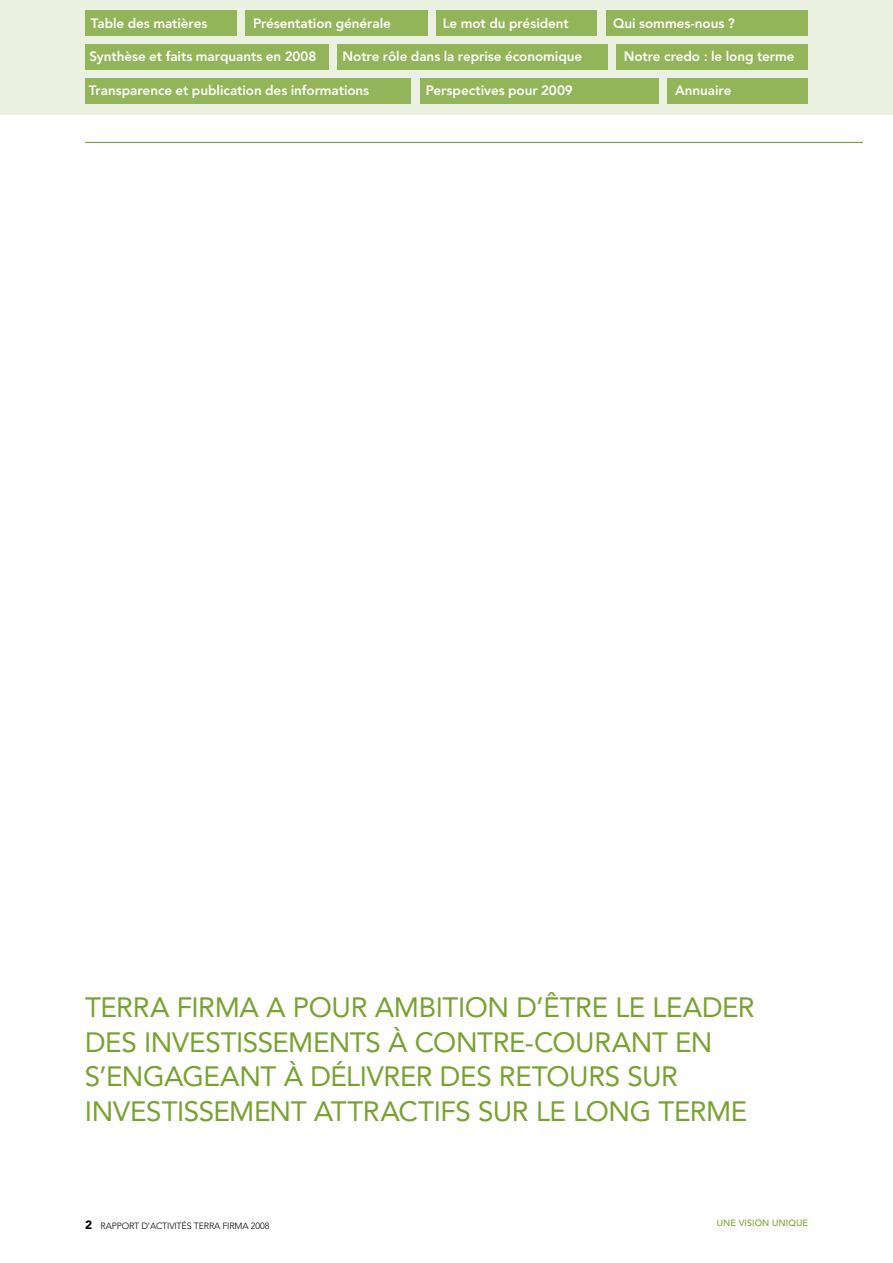
<style>
.page{position:relative;width:893px;height:1263px;background:#fff}
.page>*{position:absolute;margin:0;border:0;box-sizing:border-box;transform-origin:0 0}
.t1{font:27.75px/34.5px "Avenir";letter-spacing:-.015em;color:#78a22f}
.t2{font:800 13.5px "Avenir";letter-spacing:-.005em;color:#fff}
.t3{font:300 9px "Avenir";letter-spacing:-.02em;color:#000}
.t4{font:500 9px "Avenir";letter-spacing:.01em;color:#78a22f}
.s1{font-weight:900;font-size:12px}
</style>
<div class="page">
<div style="left:0;top:0;width:893px;height:115px;background:#ebf1e0"></div>
<div style="left:245px;top:11px;width:182px;height:25px;background:#93b559"></div>
<div style="left:436px;top:11px;width:161px;height:25px;background:#93b559"></div>
<div style="left:606px;top:11px;width:202px;height:25px;background:#93b559"></div>
<div style="left:85px;top:11px;width:152px;height:25px;background:#93b559"></div>
<div style="left:617px;top:44px;width:191px;height:26px;background:#93b559"></div>
<div style="left:85px;top:78px;width:326px;height:26px;background:#93b559"></div>
<div style="left:337px;top:44px;width:271px;height:26px;background:#93b559"></div>
<div style="left:85px;top:44px;width:243px;height:26px;background:#93b559"></div>
<div style="left:668px;top:78px;width:140px;height:26px;background:#93b559"></div>
<div style="left:420px;top:78px;width:238px;height:26px;background:#93b559"></div>
<hr style="left:85px;top:142px;width:778px;height:1px;background:#78a22f">
<p class="t2" style="left:91px;top:15px;width:118px">Table des matières</p>
<p class="t2" style="left:253px;top:15px;width:139px">Présentation générale</p>
<p class="t2" style="left:443px;top:15px;width:128px">Le mot du président</p>
<p class="t2" style="left:343px;top:48px;width:241px">Notre rôle dans la reprise économique</p>
<p class="t2" style="left:624px;top:48px;width:172px">Notre credo : le long terme</p>
<p class="t2" style="left:89px;top:82px;width:282px">Transparence et publication des informations</p>
<p class="t2" style="left:613px;top:15px;width:123px">Qui sommes-nous ?</p>
<p class="t2" style="left:90px;top:48px;width:228px">Synthèse et faits marquants en 2008</p>
<p class="t2" style="left:426px;top:83px;width:149px">Perspectives pour 2009</p>
<p class="t2" style="left:675px;top:83px;width:58px">Annuaire</p>
<h1 class="t1" style="left:85px;top:991px;width:671px">TERRA FIRMA A POUR AMBITION D’ÊTRE LE LEADER DES INVESTISSEMENTS À CONTRE-COURANT EN S’ENGAGEANT À DÉLIVRER DES RETOURS SUR INVESTISSEMENT ATTRAC</h1>
<h1 class="t1" style="left:418px;top:1094px;width:331px">TI FS SUR LE LONG TERME</h1>
<p class="t3" style="left:85px;top:1220px;width:186px"><span class="s1">2</span> RAPPORT D’ACTIVITÉS TERRA FIRMA 2008</p>
<p class="t4" style="left:717px;top:1217px;width:93px">UNE VISION UNIQUE</p>
</div>
